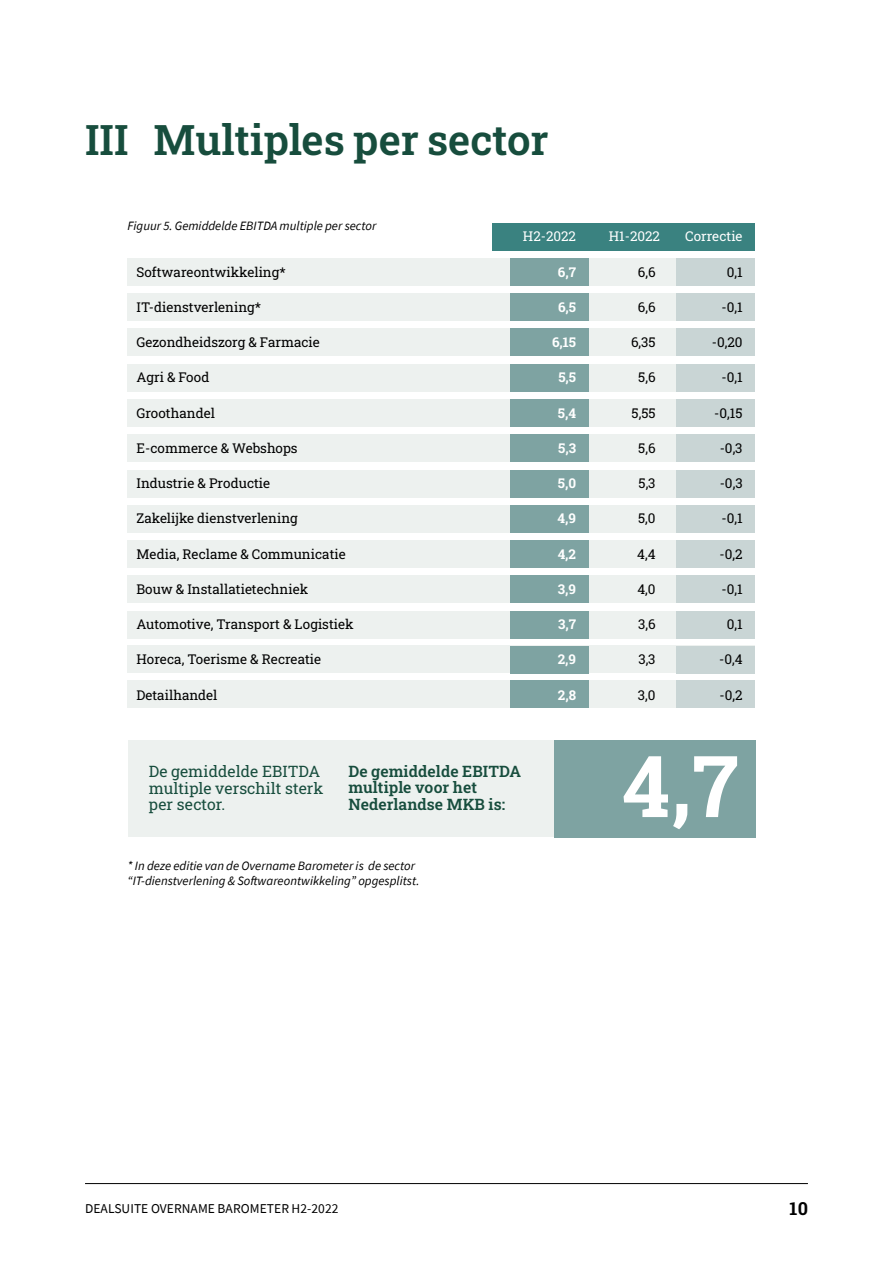
<style>
.page{position:relative;width:893px;height:1263px;background:#fff}
.page>*{position:absolute;margin:0;border:0;box-sizing:border-box;transform-origin:0 0}
.Brood{font:700 85.5px "Roboto Slab";color:#fff}
.Kop_Helvetica{font:600 42px "Roboto Slab";color:#174d3d}
.Brood-2{font:700 18px "Roboto Slab";color:#000}
.Brood-3{font:15.75px/16.5px "Roboto Slab";letter-spacing:.005em;color:#174d3d}
.Brood-4{font:600 15.75px/16.5px "Roboto Slab";letter-spacing:.005em;color:#174d3d}
.Kader{font:13.5px "Roboto Slab";color:#000}
.Kader-2{font:700 13.5px "Roboto Slab";color:#fff}
.Brood-5{font:13.5px "Source Sans Pro";letter-spacing:.005em;color:#000}
.Kader-3{font:13.5px "Roboto Slab";color:#fff}
.OB_bijschrift{font:italic 12.75px/14.2px "Source Sans Pro";color:#000}
</style>
<div class="page">
<hr style="left:85px;top:1183px;width:723px;height:1px;background:#000">
<div style="left:492px;top:223px;width:263px;height:28px;background:#3a8280"></div>
<div style="left:128px;top:258px;width:627px;height:27px;background:#edf1ef"></div>
<div style="left:128px;top:293px;width:627px;height:28px;background:#edf1ef"></div>
<div style="left:128px;top:329px;width:627px;height:27px;background:#edf1ef"></div>
<div style="left:128px;top:364px;width:627px;height:27px;background:#edf1ef"></div>
<div style="left:128px;top:399px;width:627px;height:28px;background:#edf1ef"></div>
<div style="left:128px;top:435px;width:627px;height:27px;background:#edf1ef"></div>
<div style="left:128px;top:470px;width:627px;height:27px;background:#edf1ef"></div>
<div style="left:128px;top:505px;width:627px;height:27px;background:#edf1ef"></div>
<div style="left:128px;top:540px;width:627px;height:28px;background:#edf1ef"></div>
<div style="left:128px;top:576px;width:627px;height:27px;background:#edf1ef"></div>
<div style="left:128px;top:611px;width:627px;height:27px;background:#edf1ef"></div>
<div style="left:128px;top:646px;width:627px;height:27px;background:#edf1ef"></div>
<div style="left:128px;top:681px;width:627px;height:27px;background:#edf1ef"></div>
<div style="left:129px;top:740px;width:627px;height:96px;background:#edf1ef"></div>
<div style="left:554px;top:740px;width:202px;height:97px;background:#7ea3a2"></div>
<div style="left:676px;top:258px;width:79px;height:27px;background:#c9d5d5"></div>
<div style="left:676px;top:293px;width:79px;height:28px;background:#c9d5d5"></div>
<div style="left:676px;top:329px;width:79px;height:27px;background:#c9d5d5"></div>
<div style="left:676px;top:364px;width:79px;height:27px;background:#c9d5d5"></div>
<div style="left:676px;top:399px;width:79px;height:28px;background:#c9d5d5"></div>
<div style="left:676px;top:435px;width:79px;height:27px;background:#c9d5d5"></div>
<div style="left:676px;top:470px;width:79px;height:27px;background:#c9d5d5"></div>
<div style="left:676px;top:505px;width:79px;height:27px;background:#c9d5d5"></div>
<div style="left:676px;top:540px;width:79px;height:28px;background:#c9d5d5"></div>
<div style="left:676px;top:576px;width:79px;height:27px;background:#c9d5d5"></div>
<div style="left:676px;top:611px;width:79px;height:27px;background:#c9d5d5"></div>
<div style="left:676px;top:646px;width:79px;height:27px;background:#c9d5d5"></div>
<div style="left:676px;top:681px;width:79px;height:27px;background:#c9d5d5"></div>
<div style="left:510px;top:258px;width:79px;height:27px;background:#7ea3a2"></div>
<div style="left:510px;top:293px;width:79px;height:28px;background:#7ea3a2"></div>
<div style="left:510px;top:329px;width:79px;height:27px;background:#7ea3a2"></div>
<div style="left:510px;top:364px;width:79px;height:27px;background:#7ea3a2"></div>
<div style="left:510px;top:399px;width:79px;height:28px;background:#7ea3a2"></div>
<div style="left:510px;top:435px;width:79px;height:27px;background:#7ea3a2"></div>
<div style="left:510px;top:470px;width:79px;height:27px;background:#7ea3a2"></div>
<div style="left:510px;top:505px;width:79px;height:27px;background:#7ea3a2"></div>
<div style="left:510px;top:540px;width:79px;height:28px;background:#7ea3a2"></div>
<div style="left:510px;top:576px;width:79px;height:27px;background:#7ea3a2"></div>
<div style="left:510px;top:611px;width:79px;height:27px;background:#7ea3a2"></div>
<div style="left:510px;top:646px;width:79px;height:27px;background:#7ea3a2"></div>
<div style="left:510px;top:681px;width:79px;height:27px;background:#7ea3a2"></div>
<p class="Kop_Helvetica" style="left:85px;top:111px;width:465px">III Multiples per sector</p>
<p class="OB_bijschrift" style="left:128px;top:218px;width:250px">Figuur 5. Gemiddelde EBITDA multiple per sector</p>
<p class="Kader-3" style="left:523px;top:227px;width:55px">H2-2022</p>
<p class="Kader-3" style="left:609px;top:227px;width:53px">H1-2022</p>
<p class="Kader-3" style="left:685px;top:227px;width:59px">Correctie</p>
<p class="Kader" style="left:137px;top:262px;width:151px">Softwareontwikkeling*</p>
<p class="Kader-2" style="left:558px;top:262px;width:20px">6,7</p>
<p class="Kader" style="left:638px;top:262px;width:19px">6,6</p>
<p class="Kader" style="left:727px;top:262px;width:17px">0,1</p>
<p class="Kader" style="left:137px;top:298px;width:126px">IT-dienstverlening*</p>
<p class="Kader-2" style="left:558px;top:298px;width:20px">6,5</p>
<p class="Kader" style="left:638px;top:298px;width:19px">6,6</p>
<p class="Kader" style="left:721px;top:298px;width:23px">-0,1</p>
<p class="Kader" style="left:137px;top:333px;width:185px">Gezondheidszorg &amp; Farmacie</p>
<p class="Kader-2" style="left:552px;top:333px;width:26px">6,15</p>
<p class="Kader" style="left:631px;top:333px;width:26px">6,35</p>
<p class="Kader" style="left:712px;top:333px;width:32px">-0,20</p>
<p class="Kader" style="left:137px;top:368px;width:74px">Agri &amp; Food</p>
<p class="Kader-2" style="left:558px;top:368px;width:19px">5,5</p>
<p class="Kader" style="left:638px;top:368px;width:19px">5,6</p>
<p class="Kader" style="left:721px;top:368px;width:23px">-0,1</p>
<p class="Kader" style="left:137px;top:403px;width:80px">Groothandel</p>
<p class="Kader-2" style="left:558px;top:403px;width:20px">5,4</p>
<p class="Kader" style="left:632px;top:403px;width:26px">5,55</p>
<p class="Kader" style="left:714px;top:403px;width:30px">-0,15</p>
<p class="Kader" style="left:137px;top:439px;width:163px">E-commerce &amp; Webshops</p>
<p class="Kader-2" style="left:558px;top:439px;width:19px">5,3</p>
<p class="Kader" style="left:638px;top:439px;width:19px">5,6</p>
<p class="Kader" style="left:720px;top:439px;width:24px">-0,3</p>
<p class="Kader" style="left:137px;top:474px;width:135px">Industrie &amp; Productie</p>
<p class="Kader-2" style="left:558px;top:474px;width:20px">5,0</p>
<p class="Kader" style="left:638px;top:474px;width:19px">5,3</p>
<p class="Kader" style="left:720px;top:474px;width:24px">-0,3</p>
<p class="Kader" style="left:137px;top:509px;width:163px">Zakelijke dienstverlening</p>
<p class="Kader-2" style="left:558px;top:509px;width:20px">4,9</p>
<p class="Kader" style="left:638px;top:509px;width:19px">5,0</p>
<p class="Kader" style="left:721px;top:509px;width:23px">-0,1</p>
<p class="Kader" style="left:137px;top:544px;width:211px">Media, Reclame &amp; Communicatie</p>
<p class="Kader-2" style="left:558px;top:544px;width:20px">4,2</p>
<p class="Kader" style="left:637px;top:544px;width:20px">4,4</p>
<p class="Kader" style="left:719px;top:544px;width:25px">-0,2</p>
<p class="Kader" style="left:137px;top:580px;width:173px">Bouw &amp; Installatietechniek</p>
<p class="Kader-2" style="left:558px;top:580px;width:20px">3,9</p>
<p class="Kader" style="left:637px;top:580px;width:20px">4,0</p>
<p class="Kader" style="left:721px;top:580px;width:23px">-0,1</p>
<p class="Kader" style="left:137px;top:615px;width:219px">Automotive, Transport &amp; Logistiek</p>
<p class="Kader-2" style="left:558px;top:615px;width:19px">3,7</p>
<p class="Kader" style="left:638px;top:615px;width:19px">3,6</p>
<p class="Kader" style="left:727px;top:615px;width:17px">0,1</p>
<p class="Kader" style="left:137px;top:650px;width:186px">Horeca, Toerisme &amp; Recreatie</p>
<p class="Kader-2" style="left:558px;top:650px;width:20px">2,9</p>
<p class="Kader" style="left:638px;top:650px;width:19px">3,3</p>
<p class="Kader" style="left:719px;top:650px;width:25px">-0,4</p>
<p class="Kader" style="left:137px;top:685px;width:82px">Detailhandel</p>
<p class="Kader-2" style="left:558px;top:685px;width:20px">2,8</p>
<p class="Kader" style="left:638px;top:685px;width:19px">3,0</p>
<p class="Kader" style="left:719px;top:685px;width:25px">-0,2</p>
<p class="Brood-3" style="left:149px;top:763px;width:176px">De gemiddelde EBITDA multiple verschilt sterk per sector.</p>
<p class="Brood-4" style="left:348px;top:762px;width:174px">De gemiddelde EBITDA multiple voor het</p>
<p class="Brood-4" style="left:348px;top:795px;width:158px">Nederlandse MKB is:</p>
<p class="OB_bijschrift" style="left:128px;top:859px;width:293px">* In deze editie van de Overname Barometer is de sector “IT-dienstverlening &amp; Softwareontwikkeling” opgesplitst.</p>
<p class="Brood" style="left:622px;top:727px;width:118px">4,7</p>
<p class="Brood-5" style="left:85px;top:1200px;width:255px">DEALSUITE OVERNAME BAROMETER H2-2022</p>
<p class="Brood-2" style="left:790px;top:1196px;width:20px">10</p>
</div>
